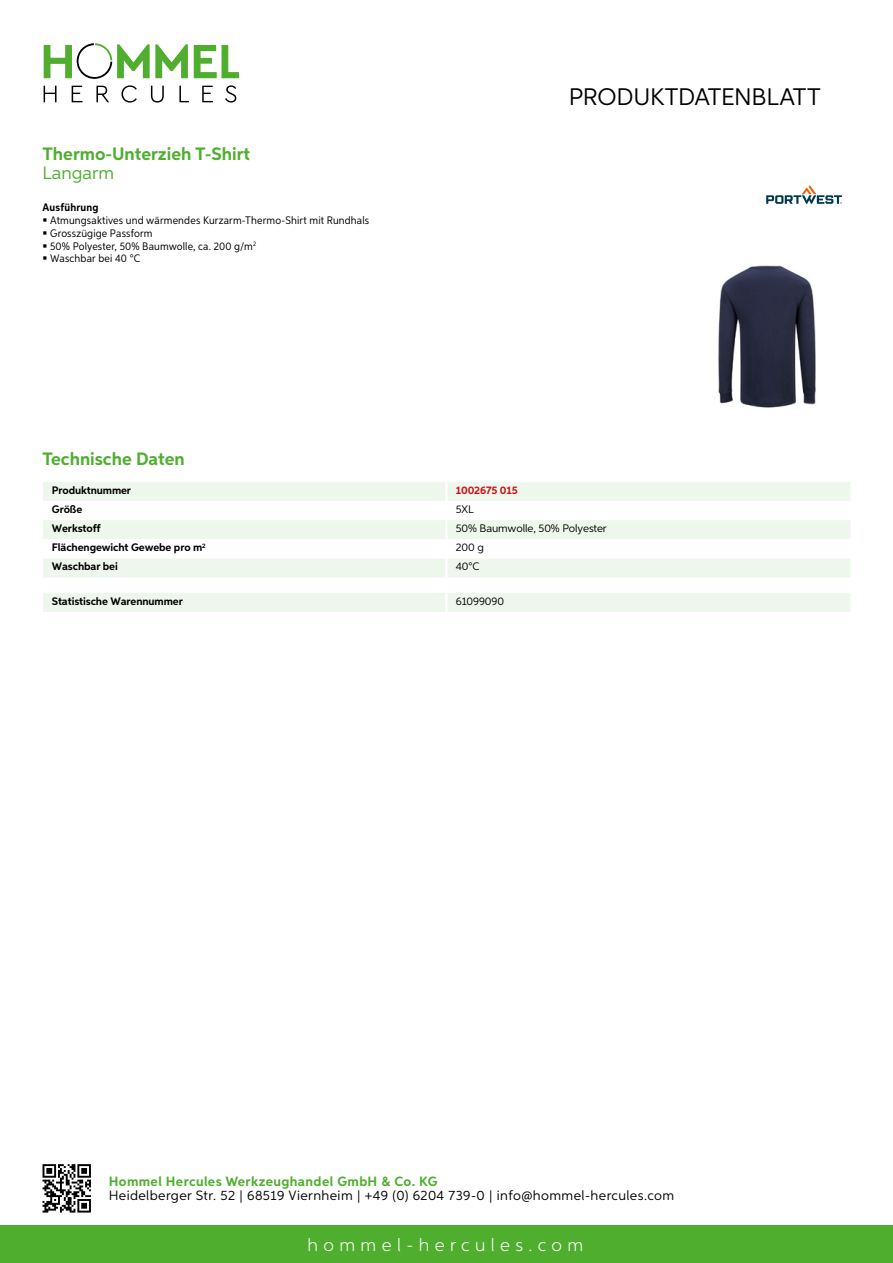
<style>
.page{position:relative;width:893px;height:1263px;background:#fff}
.page>*{position:absolute;margin:0;border:0;box-sizing:border-box;transform-origin:0 0}
.t1{font:24px "Aspira";letter-spacing:-.01em;color:#000}
.t2{font:700 18px "Aspira";color:#50ae2f}
.t3{font:300 18px "Aspira";letter-spacing:.3em;color:#fff}
.t4{font:18px "Aspira";color:#50ae2f}
.t5{font:13.5px "Aspira";letter-spacing:.03em;color:#000}
.t6{font:700 13.5px "Aspira";letter-spacing:.03em;color:#50ae2f}
.t7{font:10.95px/12.8px "Aspira Nar";letter-spacing:.015em;color:#000}
.t8{font:700 10.95px "Aspira";letter-spacing:-.01em;color:#000}
.t9{font:10.95px "Aspira";letter-spacing:-.01em;color:#000}
.t10{font:700 10.95px "Aspira";letter-spacing:-.01em;color:#cd1013}
.t11{font:700 10.95px "Aspira Nar";letter-spacing:.02em;color:#000}
</style>
<div class="page">
<div style="left:0;top:1226px;width:893px;height:37px;background:#50ae2f"></div>
<svg style="left:43px;top:1164px;width:48px;height:48px"></svg>
<svg style="left:194px;top:45px;width:45px;height:33px"></svg>
<svg style="left:44px;top:43px;width:144px;height:36px"></svg>
<svg style="left:44px;top:86px;width:13px;height:16px"></svg>
<svg style="left:72px;top:86px;width:10px;height:16px"></svg>
<svg style="left:96px;top:86px;width:13px;height:16px"></svg>
<svg style="left:121px;top:85px;width:16px;height:18px"></svg>
<svg style="left:151px;top:86px;width:13px;height:17px"></svg>
<svg style="left:179px;top:86px;width:10px;height:16px"></svg>
<svg style="left:202px;top:86px;width:11px;height:16px"></svg>
<svg style="left:225px;top:85px;width:11px;height:18px"></svg>
<div style="left:43px;top:482px;width:807px;height:95px;background:#eef7eb"></div>
<svg style="left:43px;top:501px;width:807px;height:57px"></svg>
<hr style="left:445px;top:482px;width:3px;height:19px;background:#fff">
<hr style="left:445px;top:501px;width:3px;height:19px;background:#fff">
<hr style="left:445px;top:520px;width:3px;height:19px;background:#fff">
<hr style="left:445px;top:539px;width:3px;height:19px;background:#fff">
<hr style="left:445px;top:558px;width:3px;height:19px;background:#fff">
<div style="left:43px;top:593px;width:807px;height:19px;background:#eef7eb"></div>
<hr style="left:445px;top:593px;width:3px;height:19px;background:#fff">
<img style="left:718px;top:265px;width:98px;height:143px">
<svg style="left:766px;top:185px;width:76px;height:19px"></svg>
<h2 class="t2" style="left:43px;top:142px;width:209px">Thermo-Unterzieh T-Shirt</h2>
<h2 class="t4" style="left:43px;top:162px;width:73px">Langarm</h2>
<p class="t11" style="left:43px;top:201px;width:58px">Ausführung</p>
<p class="t7" style="left:50px;top:214px;width:321px">Atmungsaktives und wärmendes Kurzarm-Thermo-Shirt mit Rundhals Grosszügige Passform<br>50% Polyester, 50% Baumwolle, ca. 200 g/m<sup>2<br></sup>Waschbar bei 40 °C</p>
<h1 class="t1" style="left:569px;top:82px;width:253px">Produktdatenblatt</h1>
<h2 class="t2" style="left:43px;top:448px;width:144px">Technische Daten</h2>
<p class="t8" style="left:52px;top:483px;width:81px">Produktnummer</p>
<p class="t10" style="left:456px;top:483px;width:63px">1002675 015</p>
<p class="t8" style="left:52px;top:502px;width:32px">Größe</p>
<p class="t9" style="left:456px;top:502px;width:18px">5XL</p>
<p class="t8" style="left:52px;top:521px;width:50px">Werkstoff</p>
<p class="t9" style="left:456px;top:522px;width:152px">50% Baumwolle, 50% Polyester</p>
<p class="t8" style="left:52px;top:541px;width:155px">Flächengewicht Gewebe pro m<sup>2</sup></p>
<p class="t9" style="left:456px;top:541px;width:30px">200 g</p>
<p class="t8" style="left:52px;top:560px;width:68px">Waschbar bei</p>
<p class="t9" style="left:456px;top:560px;width:25px">40°C</p>
<p class="t8" style="left:52px;top:594px;width:132px">Statistische Warennummer</p>
<p class="t9" style="left:456px;top:594px;width:50px">61099090</p>
<p class="t6" style="left:109px;top:1172px;width:330px">Hommel Hercules Werkzeughandel GmbH &amp; Co. KG</p>
<p class="t5" style="left:109px;top:1187px;width:567px">Heidelberger Str. 52 | 68519 Viernheim | +49 (0) 6204 739-0 | info@hommel-hercules.com</p>
<h2 class="t3" style="left:307px;top:1234px;width:277px">hommel-hercules.com</h2>
</div>
